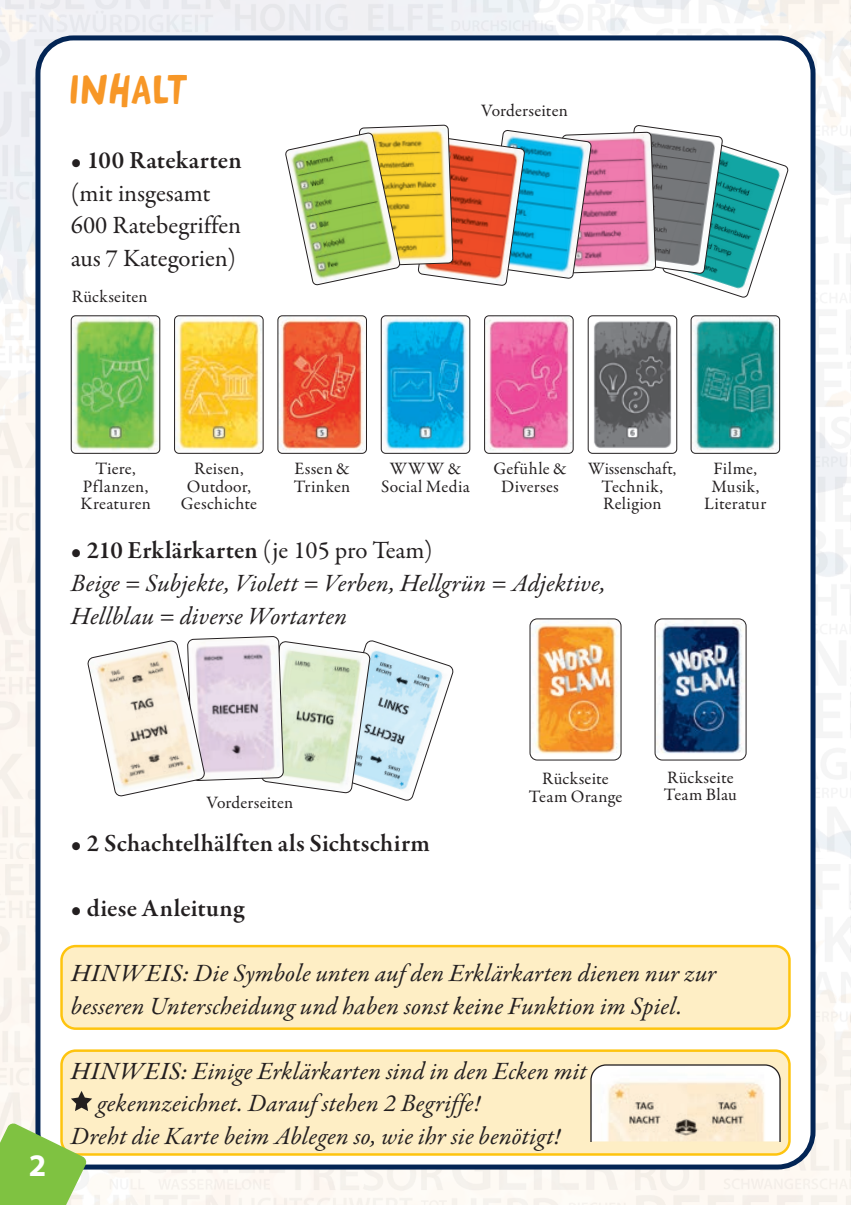
<style>
.page{position:relative;width:851px;height:1205px;background:#fff}
.page>*{position:absolute;margin:0;border:0;box-sizing:border-box;transform-origin:0 0}
.Fließtext{font:40px "Arnold 21";letter-spacing:.015em;color:#f79727}
.t1{font:700 31.5px "Myriad Pro";color:#fff}
.Fließtext-2{font:italic 25px/32.5px "Garamond Premr Pro";letter-spacing:.005em;color:#231f20}
.Fließtext-3{font:25px/32.5px "Garamond Premr Pro";color:#231f20}
.Fließtext-4{font:600 25px "Garamond Premr Pro";letter-spacing:.01em;color:#231f20}
.Fließtext-5{font:17.5px/17.5px "Garamond Premr Pro";letter-spacing:.015em;color:#231f20;text-align:center}
.Fließtext-6{font:17.5px/17.5px "Garamond Premr Pro";letter-spacing:.015em;color:#231f20;text-align:center;scale:.96 1}
.s1{font-weight:600}
.s2{font-style:normal}
.s3{font-weight:600;font-style:normal}
.s4{font-weight:400}
.s5{font-family:"Garamond Premr Pro Med It";font-style:normal}
</style>
<div class="page">
<img style="left:0;top:0;width:850px;height:1205px">
<div style="left:38px;top:38px;width:774px;height:1129px;background:#fff;border-radius:35px"></div>
<div style="left:35px;top:35px;width:780px;height:1134px;border:5px solid #032555;border-radius:35px"></div>
<div style="left:61px;top:946px;width:728px;height:82px;background:#feeec5;border-radius:14px"></div>
<div style="left:60px;top:945px;width:730px;height:85px;border:2px solid #fec40e;border-radius:14px"></div>
<div style="left:61px;top:1050px;width:728px;height:104px;background:#feeec5;border-radius:14px"></div>
<div style="left:60px;top:1049px;width:730px;height:106px;border:2px solid #fec40e;border-radius:14px"></div>
<svg style="left:71px;top:1091px;width:21px;height:20px"></svg>
<img style="left:530px;top:619px;width:91px;height:141px">
<div style="left:529px;top:618px;width:92px;height:142px;border:1px solid #231f20;border-radius:7px"></div>
<img style="left:656px;top:619px;width:90px;height:141px">
<div style="left:654px;top:618px;width:92px;height:142px;border:1px solid #231f20;border-radius:7px"></div>
<img style="left:692px;top:316px;width:87px;height:137px">
<div style="left:690px;top:315px;width:89px;height:139px;border:1px solid #231f20;border-radius:4px"></div>
<img style="left:486px;top:316px;width:87px;height:137px">
<div style="left:484px;top:315px;width:89px;height:139px;border:1px solid #231f20;border-radius:4px"></div>
<img style="left:589px;top:317px;width:86px;height:135px">
<div style="left:587px;top:315px;width:90px;height:139px;border:1px solid #231f20;border-radius:4px"></div>
<img style="left:279px;top:317px;width:86px;height:135px">
<div style="left:277px;top:315px;width:90px;height:139px;border:1px solid #231f20;border-radius:4px"></div>
<img style="left:383px;top:317px;width:85px;height:133px">
<div style="left:381px;top:315px;width:89px;height:139px;border:1px solid #231f20;border-radius:4px"></div>
<img style="left:73px;top:317px;width:85px;height:133px">
<div style="left:71px;top:315px;width:89px;height:139px;border:1px solid #231f20;border-radius:4px"></div>
<img style="left:176px;top:316px;width:87px;height:137px">
<div style="left:174px;top:315px;width:89px;height:139px;border:1px solid #231f20;border-radius:4px"></div>
<svg style="left:87px;top:636px;width:367px;height:165px"></svg>
<svg style="left:285px;top:124px;width:504px;height:174px"></svg>
<svg style="left:590px;top:1064px;width:190px;height:77px"></svg>
<svg style="left:0;top:1122px;width:87px;height:83px"></svg>
<p class="Fließtext" style="left:71px;top:65px;width:119px">Inhalt</p>
<p class="Fließtext-3" style="left:71px;top:145px;width:172px">• <span class="s1">100 Ratekarten </span>(mit insgesamt<br>600 Ratebegriffen aus 7 Kategorien)</p>
<p class="Fließtext-5" style="left:72px;top:288px;width:77px">Rückseiten</p>
<p class="Fließtext-5" style="left:481px;top:102px;width:88px">Vorderseiten</p>
<p class="Fließtext-5" style="left:181px;top:460px;width:78px">Reisen,<br>Outdoor,<br>Geschichte</p>
<p class="Fließtext-5" style="left:381px;top:460px;width:90px">WWW &amp;<br>Social Media</p>
<p class="Fließtext-6" style="left:588px;top:460px;width:93px">Wissenschaft,<br>Technik,<br>Religion</p>
<p class="Fließtext-5" style="left:704px;top:460px;width:64px">Filme,<br>Musik,<br>Literatur</p>
<p class="Fließtext-5" style="left:80px;top:460px;width:72px">Tiere,<br>Pflanzen,<br>Kreaturen</p>
<p class="Fließtext-5" style="left:294px;top:460px;width:58px;text-align:left">Essen &amp;<br>Trinken</p>
<p class="Fließtext-5" style="left:493px;top:460px;width:75px">Gefühle &amp;<br>Diverses</p>
<p class="Fließtext-2" style="left:71px;top:536px;width:536px"><span class="s2">•</span> <span class="s3">210 Erklärkarten</span> <span class="s2">(je 105 pro Team)<br></span>Beige = Subjekte, Violett = Verben, Hellgrün = Adjektive,<br>Hellblau = diverse Wortarten</p>
<p class="t1" style="left:29px;top:1145px;width:19px">2</p>
<p class="Fließtext-5" style="left:206px;top:793px;width:88px">Vorderseiten</p>
<p class="Fließtext-4" style="left:71px;top:828px;width:360px"><span class="s4">•</span> 2 Schachtelhälften als Sichtschirm</p>
<p class="Fließtext-4" style="left:71px;top:893px;width:175px"><span class="s4">•</span> diese Anleitung</p>
<p class="Fließtext-5" style="left:528px;top:770px;width:95px">Rückseite<br>Team Orange</p>
<p class="Fließtext-5" style="left:663px;top:769px;width:75px;text-align:left">Rückseite<br>Team Blau</p>
<p class="Fließtext-2" style="left:71px;top:958px;width:647px"><span class="s5">HINWEIS:</span> Die Symbole unten auf den Erklärkarten dienen nur zur besseren Unterscheidung und haben sonst <span class="s5">keine</span> Funktion im Spiel.</p>
<p class="Fließtext-2" style="left:71px;top:1056px;width:517px"><span class="s5">HINWEIS:</span> Einige Erklärkarten sind in den Ecken mit</p>
<p class="Fließtext-2" style="left:97px;top:1088px;width:385px">gekennzeichnet. Darauf stehen 2 Begriffe!</p>
<p class="Fließtext-2" style="left:71px;top:1121px;width:491px">Dreht die Karte beim Ablegen so, wie ihr sie benötigt!</p>
</div>
